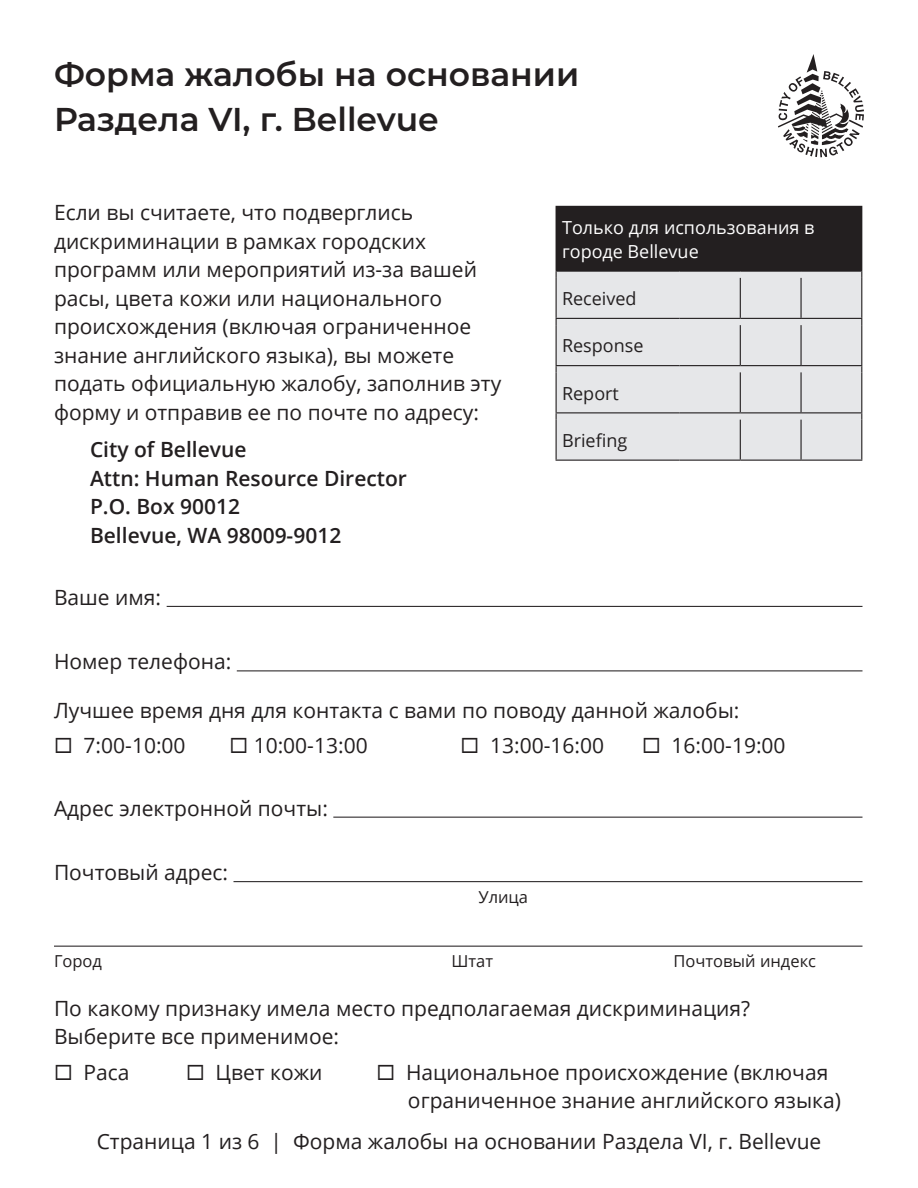
<style>
.page{position:relative;width:918px;height:1188px;background:#fff}
.page>*{position:absolute;margin:0;border:0;box-sizing:border-box;transform-origin:0 0}
.t1{font:600 33px/45px "Montserrat";color:#231f20}
.Fillable_Lines{font:21px/28.5px "Open Sans";color:#231f20}
.Body_Text{font:21px/28.5px "Open Sans";color:#231f20}
.Body_Text-2{font:600 21px/28.5px "Open Sans";color:#231f20}
.Body_Text-3{font:18px/24px "Open Sans";color:#fff}
.Body_Text-4{font:18px "Open Sans";color:#231f20}
.Body_Text-5{font:16.5px "Open Sans";color:#231f20}
</style>
<div class="page">
<hr style="left:167px;top:606px;width:696px;height:1px;background:#231f20">
<hr style="left:237px;top:670px;width:626px;height:1px;background:#231f20">
<hr style="left:333px;top:817px;width:529px;height:1px;background:#231f20">
<hr style="left:234px;top:881px;width:628px;height:1px;background:#231f20">
<hr style="left:54px;top:946px;width:808px;height:1px;background:#231f20">
<svg style="left:778px;top:54px;width:86px;height:103px"></svg>
<div style="left:556px;top:206px;width:306px;height:65px;background:#231f20"></div>
<div style="left:557px;top:272px;width:304px;height:188px;background:#e6e7e9"></div>
<hr style="left:556px;top:325px;width:1px;height:40px;background:#231f20">
<hr style="left:740px;top:325px;width:1px;height:40px;background:#231f20">
<hr style="left:800px;top:325px;width:2px;height:40px;background:#231f20">
<hr style="left:861px;top:325px;width:1px;height:40px;background:#231f20">
<hr style="left:556px;top:372px;width:1px;height:40px;background:#231f20">
<hr style="left:740px;top:372px;width:1px;height:40px;background:#231f20">
<hr style="left:800px;top:372px;width:2px;height:40px;background:#231f20">
<hr style="left:861px;top:372px;width:1px;height:40px;background:#231f20">
<hr style="left:556px;top:420px;width:1px;height:40px;background:#231f20">
<hr style="left:556px;top:460px;width:124px;height:1px;background:#231f20">
<hr style="left:740px;top:420px;width:1px;height:40px;background:#231f20">
<hr style="left:800px;top:420px;width:2px;height:40px;background:#231f20">
<hr style="left:861px;top:420px;width:1px;height:40px;background:#231f20">
<hr style="left:680px;top:460px;width:60px;height:1px;background:#231f20">
<hr style="left:740px;top:460px;width:61px;height:1px;background:#231f20">
<hr style="left:801px;top:460px;width:61px;height:1px;background:#231f20">
<hr style="left:556px;top:365px;width:124px;height:1px;background:#231f20">
<hr style="left:680px;top:365px;width:60px;height:1px;background:#231f20">
<hr style="left:740px;top:365px;width:61px;height:1px;background:#231f20">
<hr style="left:801px;top:365px;width:61px;height:1px;background:#231f20">
<hr style="left:556px;top:412px;width:124px;height:1px;background:#231f20">
<hr style="left:680px;top:412px;width:60px;height:1px;background:#231f20">
<hr style="left:740px;top:412px;width:61px;height:1px;background:#231f20">
<hr style="left:801px;top:412px;width:61px;height:1px;background:#231f20">
<hr style="left:556px;top:271px;width:124px;height:1px;background:#231f20">
<hr style="left:680px;top:271px;width:60px;height:1px;background:#231f20">
<hr style="left:740px;top:271px;width:61px;height:1px;background:#231f20">
<hr style="left:801px;top:271px;width:61px;height:1px;background:#231f20">
<hr style="left:556px;top:278px;width:1px;height:40px;background:#231f20">
<hr style="left:740px;top:278px;width:1px;height:40px;background:#231f20">
<hr style="left:800px;top:278px;width:2px;height:40px;background:#231f20">
<hr style="left:861px;top:278px;width:1px;height:40px;background:#231f20">
<hr style="left:556px;top:318px;width:124px;height:1px;background:#231f20">
<hr style="left:680px;top:318px;width:60px;height:1px;background:#231f20">
<hr style="left:740px;top:318px;width:61px;height:1px;background:#231f20">
<hr style="left:801px;top:318px;width:61px;height:1px;background:#231f20">
<p class="t1" style="left:54px;top:50px;width:527px">Форма жалобы на основании<br>Раздела VI, г. Bellevue</p>
<p class="Body_Text" style="left:54px;top:198px;width:449px">Если вы считаете, что подверглись дискриминации в рамках городских программ или мероприятий из-за вашей расы, цвета кожи или национального происхождения (включая ограниченное знание английского языка), вы можете подать официальную жалобу, заполнив эту форму и отправив ее по почте по адресу:</p>
<p class="Body_Text-2" style="left:90px;top:435px;width:318px">City of Bellevue<br>Attn: Human Resource Director<br>P.O. Box 90012<br>Bellevue, WA 98009-9012</p>
<p class="Fillable_Lines" style="left:54px;top:582px;width:109px">Ваше имя:</p>
<p class="Body_Text-3" style="left:562px;top:215px;width:254px">Только для использования в городе Bellevue</p>
<p class="Body_Text-4" style="left:562px;top:286px;width:76px">Received</p>
<p class="Body_Text-4" style="left:562px;top:333px;width:83px">Response</p>
<p class="Body_Text-4" style="left:562px;top:381px;width:58px">Report</p>
<p class="Body_Text-4" style="left:562px;top:428px;width:67px">Briefing</p>
<p class="Fillable_Lines" style="left:54px;top:647px;width:179px">Номер телефона:</p>
<p class="Fillable_Lines" style="left:54px;top:696px;width:687px">Лучшее время дня для контакта с вами по поводу данной жалобы:</p>
<p class="Fillable_Lines" style="left:54px;top:731px;width:133px">◻ 7:00-10:00</p>
<p class="Fillable_Lines" style="left:230px;top:731px;width:140px">◻ 10:00-13:00</p>
<p class="Fillable_Lines" style="left:460px;top:731px;width:145px">◻ 13:00-16:00</p>
<p class="Fillable_Lines" style="left:642px;top:731px;width:145px">◻ 16:00-19:00</p>
<p class="Fillable_Lines" style="left:54px;top:793px;width:275px">Адрес электронной почты:</p>
<p class="Fillable_Lines" style="left:54px;top:858px;width:176px">Почтовый адрес:</p>
<p class="Body_Text-5" style="left:478px;top:885px;width:51px">Улица</p>
<p class="Body_Text-5" style="left:54px;top:950px;width:50px">Город</p>
<p class="Body_Text-5" style="left:452px;top:950px;width:43px">Штат</p>
<p class="Body_Text-5" style="left:674px;top:950px;width:144px">Почтовый индекс</p>
<p class="Fillable_Lines" style="left:54px;top:993px;width:698px">По какому признаку имела место предполагаемая дискриминация?<br>Выберите все применимое:</p>
<p class="Fillable_Lines" style="left:54px;top:1057px;width:77px">◻ Раса</p>
<p class="Fillable_Lines" style="left:186px;top:1057px;width:138px">◻ Цвет кожи</p>
<p class="Fillable_Lines" style="left:408px;top:1057px;width:435px;text-indent:-31px">◻ Национальное происхождение (включая ограниченное знание английского языка)</p>
<p class="Body_Text" style="left:97px;top:1127px;width:726px">Страница 1 из 6 | Форма жалобы на основании Раздела VI, г. Bellevue</p>
</div>
